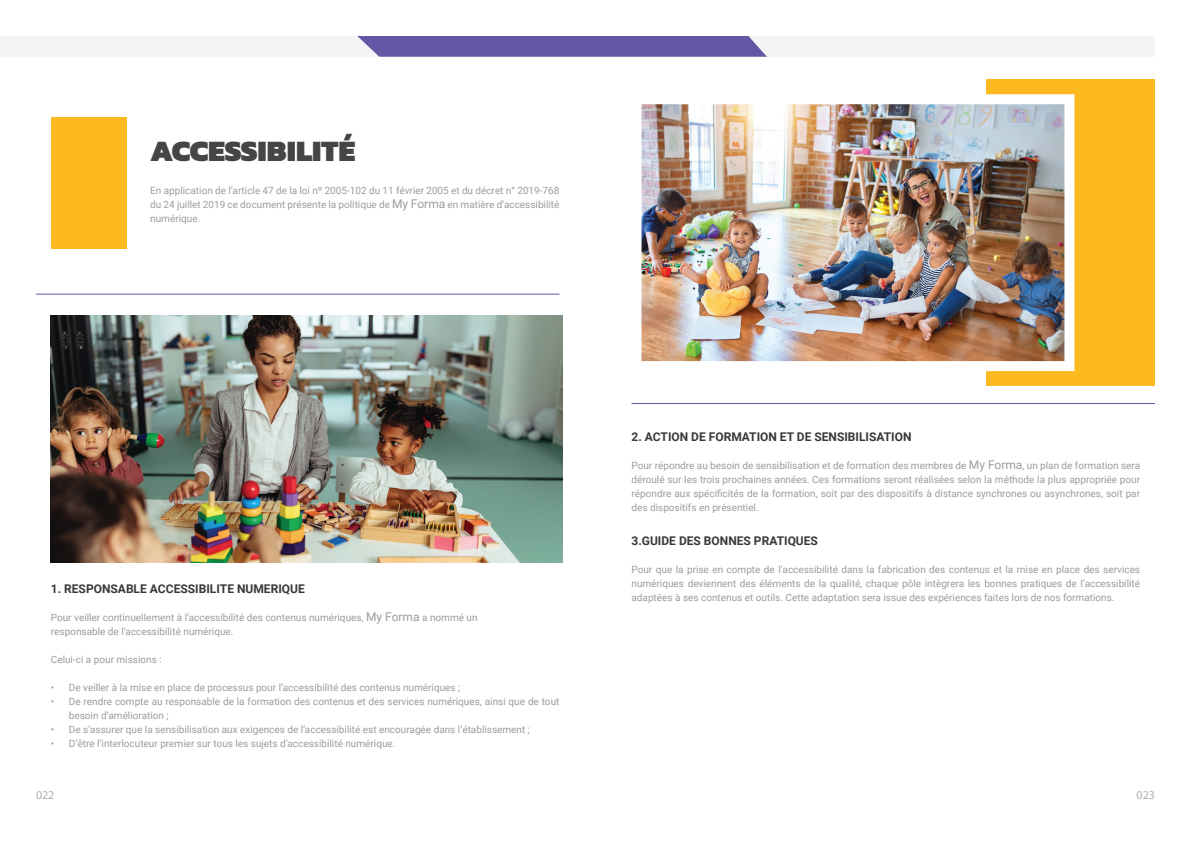
<style>
.page{position:relative;width:1191px;height:842px;background:#fff}
.page>*{position:absolute;margin:0;border:0;box-sizing:border-box;transform-origin:0 0}
.t1{font:900 30px "Kanit";color:#444546}
.t2{font:700 12px "Roboto";color:#383839}
.t3{font:12px "Myriad Pro";color:#b4afaf}
.t4{font:10px/14px "Roboto";color:#9c9c9c}
.t5{font:10px/14px "Roboto";color:#9c9d9c;text-align:justify}
.s1{font-size:12px;color:#9c9c9c}
.s2{font-size:12px}
</style>
<div class="page">
<img style="left:51px;top:315px;width:511px;height:248px">
<hr style="left:36px;top:294px;width:523px;height:1px;background:#6456a4">
<div style="left:51px;top:118px;width:75px;height:131px;background:#fdba20"></div>
<svg style="left:0;top:36px;width:1155px;height:21px"></svg>
<hr style="left:631px;top:403px;width:524px;height:1px;background:#6456a4">
<div style="left:986px;top:79px;width:169px;height:307px;background:#fdba20"></div>
<img style="left:642px;top:105px;width:421px;height:255px">
<div style="left:631px;top:94px;width:443px;height:277px;border:10px solid #fff"></div>
<h1 class="t1" style="left:150px;top:126px;width:206px">ACCESSIBILITÉ</h1>
<p class="t5" style="left:150px;top:183px;width:411px">En application de l’article 47 de la loi nº 2005-102 du 11 février 2005 et du décret n° 2019-768 du 24 juillet 2019 ce document présente la politique de <span class="s1">My Forma</span> en matière d’accessibilité numérique.</p>
<p class="t2" style="left:51px;top:580px;width:255px">1. RESPONSABLE ACCESSIBILITE NUMERIQUE</p>
<p class="t4" style="left:51px;top:610px;width:428px">Pour veiller continuellement à l’accessibilité des contenus numériques, <span class="s2">My Forma</span> a nommé un responsable de l’accessibilité numérique.</p>
<p class="t4" style="left:51px;top:652px;width:112px">Celui-ci a pour missions :</p>
<p class="t4" style="left:51px;top:680px;width:411px">• De veiller à la mise en place de processus pour l’accessibilité des contenus numériques ;</p>
<p class="t4" style="left:69px;top:694px;width:492px;text-indent:-18px">• De rendre compte au responsable de la formation des contenus et des services numériques, ainsi que de tout besoin d’amélioration ;</p>
<p class="t4" style="left:51px;top:722px;width:480px">• De s’assurer que la sensibilisation aux exigences de l’accessibilité est encouragée dans l’établissement ;</p>
<p class="t4" style="left:51px;top:736px;width:346px">• D’être l’interlocuteur premier sur tous les sujets d’accessibilité numérique.</p>
<p class="t3" style="left:36px;top:787px;width:20px">022</p>
<p class="t2" style="left:631px;top:428px;width:281px">2. ACTION DE FORMATION ET DE SENSIBILISATION</p>
<p class="t4" style="left:631px;top:458px;width:510px;text-align:justify">Pour répondre au besoin de sensibilisation et de formation des membres de <span class="s2">My Forma</span>, un plan de formation sera déroulé sur les trois prochaines années. Ces formations seront réalisées selon la méthode la plus appropriée pour répondre aux spécificités de la formation, soit par des dispositifs à distance synchrones ou asynchrones, soit par des dispositifs en présentiel.</p>
<p class="t2" style="left:631px;top:532px;width:188px">3.GUIDE DES BONNES PRATIQUES</p>
<p class="t4" style="left:631px;top:562px;width:510px;text-align:justify">Pour que la prise en compte de l’accessibilité dans la fabrication des contenus et la mise en place des services numériques deviennent des éléments de la qualité, chaque pôle intègrera les bonnes pratiques de l’accessibilité adaptées à ses contenus et outils. Cette adaptation sera issue des expériences faites lors de nos formations.</p>
<p class="t3" style="left:1136px;top:787px;width:20px">023</p>
</div>
